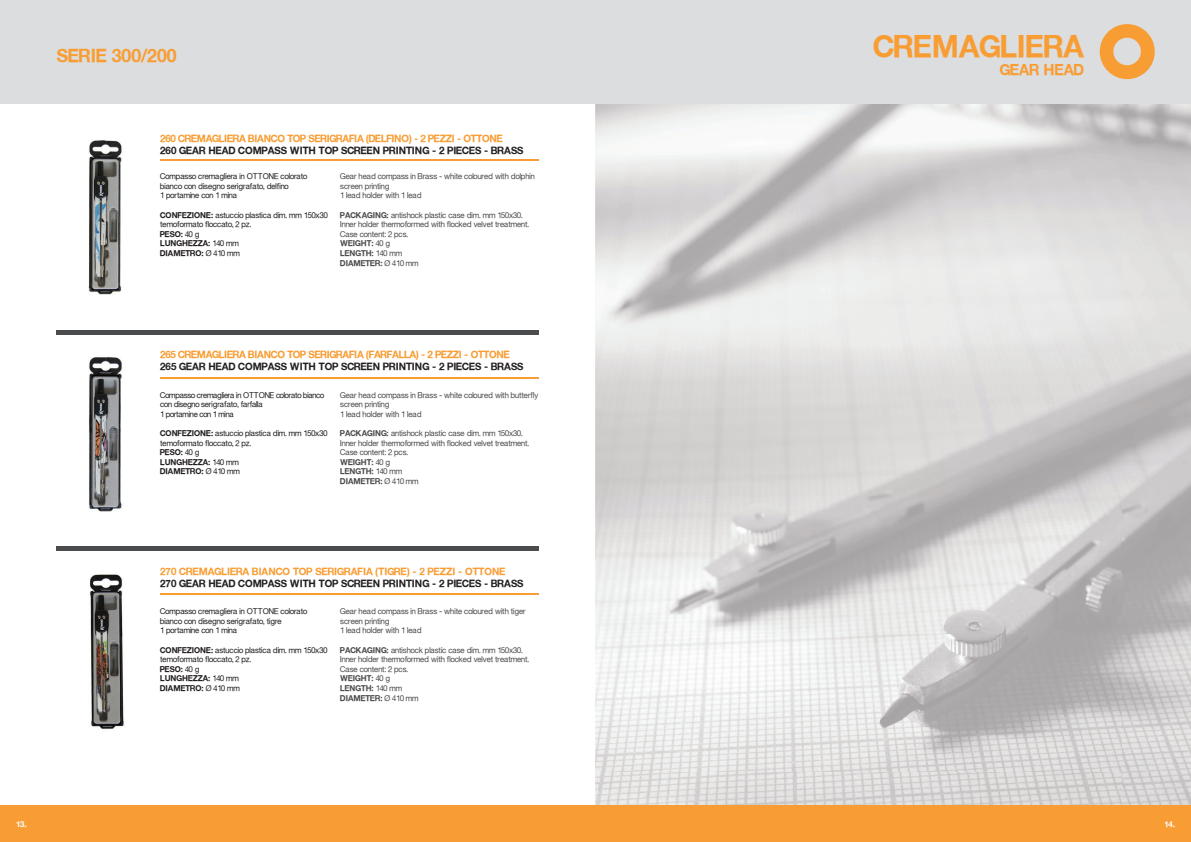
<style>
.page{position:relative;width:1191px;height:842px;background:#fff}
.page>*{position:absolute;margin:0;border:0;box-sizing:border-box;transform-origin:0 0}
.t1{font:30px "Context Reprise SSK Bold";color:#f89d33}
.t2{font:18px "Context Reprise SSK Bold";color:#f89d33}
.t3{font:15px "Context Reprise SSK Bold";color:#f89d33}
.t4{font:10px "Context Reprise SSK Bold";color:#231f20}
.t5{font:10px "Context Reprise SSK Bold";letter-spacing:-.025em;color:#f89d33}
.t6{font:10px "Context Reprise SSK Bold";color:#f89d33}
.t7{font:8px/9.6px "Context Reprise SSK";color:#4b4c4d}
.t8{font:8px/9.6px "Context Reprise SSK";color:#231f20}
.t9{font:8px/9.6px "Context Reprise SSK Bold";color:#231f20}
.t10{font:8px/9.6px "Context Reprise SSK Bold";color:#4b4c4d}
.t11{font:8px/9.6px "Context Reprise SSK";letter-spacing:-.02em;color:#231f20}
.t12{font:8px "Context Reprise SSK Bold";color:#fff}
.s1{font-family:"Context Reprise SSK Bold"}
.s2{font-family:"Context Reprise SSK"}
</style>
<div class="page">
<img style="left:595px;top:103px;width:596px;height:703px">
<div style="left:0;top:0;width:1191px;height:103px;background:#dcdddf"></div>
<div style="left:0;top:806px;width:1191px;height:36px;background:#f89d33"></div>
<svg style="left:1099px;top:24px;width:55px;height:55px"></svg>
<hr style="left:57px;top:547px;width:482px;height:4px;background:#4b4c4d">
<hr style="left:160px;top:159px;width:379px;height:1px;background:#f89d34">
<hr style="left:160px;top:377px;width:379px;height:1px;background:#f89d34">
<hr style="left:57px;top:330px;width:482px;height:4px;background:#4b4c4d">
<hr style="left:160px;top:594px;width:379px;height:1px;background:#f89d34">
<img style="left:88px;top:140px;width:34px;height:155px">
<img style="left:88px;top:357px;width:34px;height:155px">
<img style="left:90px;top:574px;width:34px;height:155px">
<h2 class="t2" style="left:57px;top:45px;width:121px">SERIE 300/200</h2>
<p class="t5" style="left:160px;top:132px;width:344px">260 CREMAGLIERA BIANCO TOP SERIGRAFIA (DELFINO) - 2 PEZZI - OTTONE</p>
<p class="t4" style="left:160px;top:144px;width:365px">260 GEAR HEAD COMPASS WITH TOP SCREEN PRINTING - 2 PIECES - BRASS</p>
<p class="t8" style="left:160px;top:171px;width:149px">Compasso cremagliera in OTTONE colorato bianco con disegno serigrafato, delfino<br>1 portamine con 1 mina</p>
<p class="t8" style="left:160px;top:210px;width:169px"><span class="s1">CONFEZIONE:</span> astuccio plastica dim. mm 150x30 temoformato floccato, 2 pz.</p>
<p class="t9" style="left:160px;top:229px;width:81px">PESO: <span class="s2">40 g<br></span>LUNGHEZZA: <span class="s2">140 mm<br></span>DIAMETRO: <span class="s2">Ø 410 mm</span></p>
<p class="t7" style="left:340px;top:171px;width:196px">Gear head compass in Brass - white coloured with dolphin screen printing<br>1 lead holder with 1 lead</p>
<p class="t7" style="left:340px;top:210px;width:190px"><span class="s1">PACKAGING:</span> antishock plastic case dim. mm 150x30.<br>Inner holder thermoformed with flocked velvet treatment.<br>Case content: 2 pcs.</p>
<p class="t10" style="left:340px;top:239px;width:80px">WEIGHT: <span class="s2">40 g<br></span>LENGTH: <span class="s2">140 mm<br></span>DIAMETER: <span class="s2">Ø 410 mm</span></p>
<p class="t5" style="left:160px;top:348px;width:351px">265 CREMAGLIERA BIANCO TOP SERIGRAFIA (FARFALLA) - 2 PEZZI - OTTONE</p>
<p class="t4" style="left:160px;top:360px;width:365px">265 GEAR HEAD COMPASS WITH TOP SCREEN PRINTING - 2 PIECES - BRASS</p>
<p class="t11" style="left:160px;top:390px;width:166px">Compasso cremagliera in OTTONE colorato bianco con disegno serigrafato, farfalla<br>1 portamine con 1 mina</p>
<p class="t8" style="left:160px;top:428px;width:169px"><span class="s1">CONFEZIONE:</span> astuccio plastica dim. mm 150x30 temoformato floccato, 2 pz.</p>
<p class="t9" style="left:160px;top:447px;width:81px">PESO: <span class="s2">40 g<br></span>LUNGHEZZA: <span class="s2">140 mm<br></span>DIAMETRO: <span class="s2">Ø 410 mm</span></p>
<p class="t7" style="left:340px;top:390px;width:199px">Gear head compass in Brass - white coloured with butterfly screen printing<br>1 lead holder with 1 lead</p>
<p class="t7" style="left:340px;top:428px;width:190px"><span class="s1">PACKAGING:</span> antishock plastic case dim. mm 150x30.<br>Inner holder thermoformed with flocked velvet treatment.<br>Case content: 2 pcs.</p>
<p class="t10" style="left:340px;top:457px;width:80px">WEIGHT: <span class="s2">40 g<br></span>LENGTH: <span class="s2">140 mm<br></span>DIAMETER: <span class="s2">Ø 410 mm</span></p>
<p class="t6" style="left:160px;top:565px;width:347px">270 CREMAGLIERA BIANCO TOP SERIGRAFIA (TIGRE) - 2 PEZZI - OTTONE</p>
<p class="t4" style="left:160px;top:577px;width:365px">270 GEAR HEAD COMPASS WITH TOP SCREEN PRINTING - 2 PIECES - BRASS</p>
<p class="t8" style="left:160px;top:606px;width:149px">Compasso cremagliera in OTTONE colorato bianco con disegno serigrafato, tigre<br>1 portamine con 1 mina</p>
<p class="t8" style="left:160px;top:645px;width:169px"><span class="s1">CONFEZIONE:</span> astuccio plastica dim. mm 150x30 temoformato floccato, 2 pz.</p>
<p class="t9" style="left:160px;top:664px;width:81px">PESO: <span class="s2">40 g<br></span>LUNGHEZZA: <span class="s2">140 mm<br></span>DIAMETRO: <span class="s2">Ø 410 mm</span></p>
<p class="t7" style="left:340px;top:606px;width:187px">Gear head compass in Brass - white coloured with tiger screen printing<br>1 lead holder with 1 lead</p>
<p class="t7" style="left:340px;top:645px;width:190px"><span class="s1">PACKAGING:</span> antishock plastic case dim. mm 150x30.<br>Inner holder thermoformed with flocked velvet treatment.<br>Case content: 2 pcs.</p>
<p class="t10" style="left:340px;top:674px;width:80px">WEIGHT: <span class="s2">40 g<br></span>LENGTH: <span class="s2">140 mm<br></span>DIAMETER: <span class="s2">Ø 410 mm</span></p>
<h1 class="t1" style="left:873px;top:28px;width:212px">CREMAGLIERA</h1>
<h3 class="t3" style="left:999px;top:61px;width:86px">GEAR HEAD</h3>
<p class="t12" style="left:16px;top:819px;width:12px">13.</p>
<p class="t12" style="left:1164px;top:819px;width:12px">14.</p>
</div>
